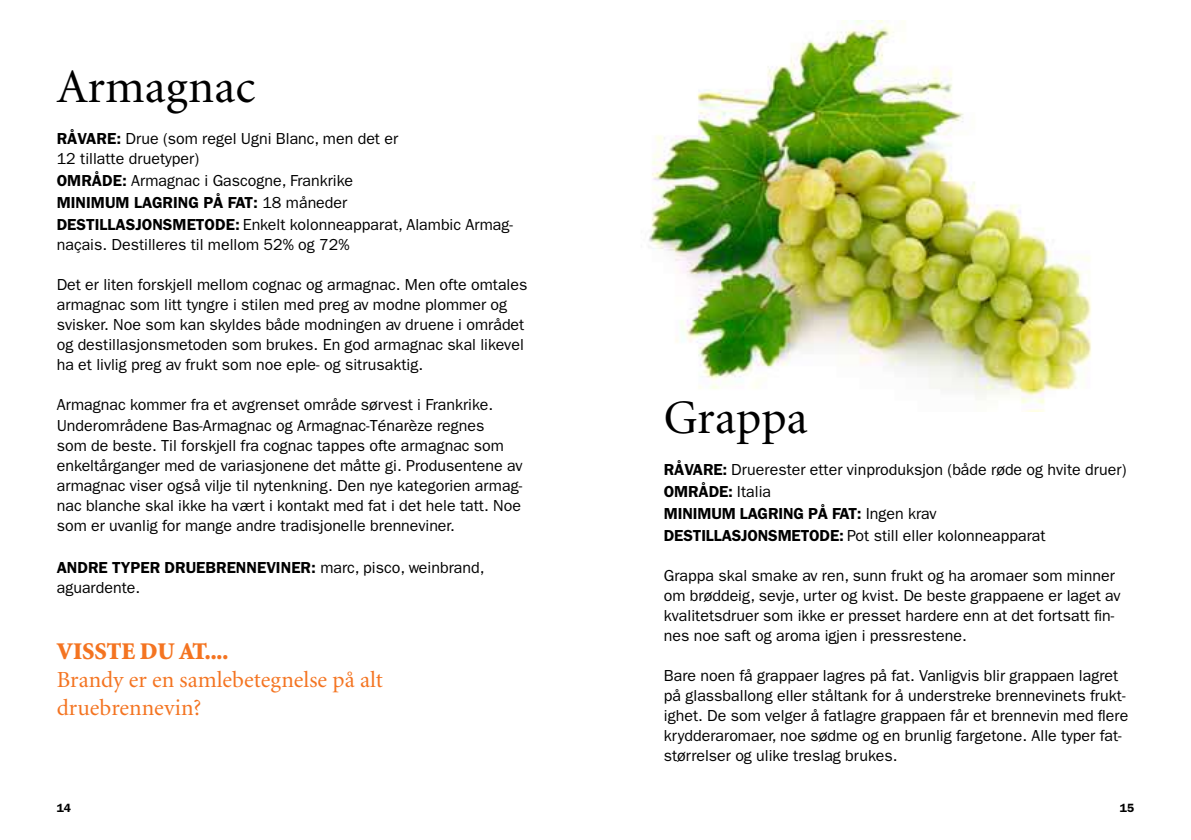
<style>
.page{position:relative;width:1191px;height:840px;background:#fff}
.page>*{position:absolute;margin:0;border:0;box-sizing:border-box;transform-origin:0 0}
.t1{font:48px "Minion LT";color:#000}
.t2{font:900 24px "Minion LT";color:#f47421}
.t3{font:23px/28px "Minion LT";color:#f47421}
.t4{font:16px/20px "Franklin Gothic LT";color:#000}
.t5{font:600 16px/22px "Franklin Gothic LT";letter-spacing:-.01em;color:#000}
.t6{font:600 12px "Franklin Gothic LT";color:#000}
.s1{font-weight:600}
.s2{font-weight:400}
</style>
<div class="page">
<img style="left:649px;top:20px;width:442px;height:391px">
<h1 class="t1" style="left:57px;top:63px;width:200px">Armagnac</h1>
<p class="t4" style="left:57px;top:129px;width:343px"><span class="s1">RÅVARE:</span> Drue (som regel Ugni Blanc, men det er<br>12 tillatte druetyper)</p>
<p class="t5" style="left:57px;top:170px;width:13px">OMR</p>
<p class="t4" style="left:57px;top:170px;width:458px;line-height:22px;text-indent:35px"><span class="s1">ÅDE:</span> Armagnac i Gascogne, Frankrike<br><span class="s1">MINIMUM LAGRING PÅ FAT:</span> 18 måneder<br><span class="s1">DESTILLASJONSMETODE:</span> Enkelt kolonneapparat, Alambic Armag-</p>
<p class="t4" style="left:57px;top:235px;width:294px">naçais. Destilleres til mellom 52% og 72%</p>
<p class="t4" style="left:57px;top:275px;width:472px">Det er liten forskjell mellom cognac og armagnac. Men ofte omtales armagnac som litt tyngre i stilen med preg av modne plommer og svisker. Noe som kan skyldes både modningen av druene i området og destillasjonsmetoden som brukes. En god armagnac skal likevel ha et livlig preg av frukt som noe eple- og sitrusaktig.</p>
<p class="t4" style="left:57px;top:395px;width:467px">Armagnac kommer fra et avgrenset område sørvest i Frankrike.<br>Underområdene Bas-Armagnac og Armagnac-Ténarèze regnes<br>som de beste. Til forskjell fra cognac tappes ofte armagnac som enkeltårganger med de variasjonene det måtte gi. Produsentene av armagnac viser også vilje til nytenkning. Den nye kategorien armag&shy;nac blanche skal ikke ha vært i kontakt med fat i det hele tatt. Noe som er uvanlig for mange andre tradisjonelle brenneviner.</p>
<p class="t4" style="left:57px;top:557px;width:429px"><span class="s1">ANDRE TYPER DRUEBRENNEVINER:</span> marc, pisco, weinbrand, aguardente.</p>
<h2 class="t2" style="left:57px;top:638px;width:173px">VISSTE DU AT....</h2>
<h3 class="t3" style="left:57px;top:665px;width:328px">Brandy er en samlebetegnelse på alt druebrennevin?</h3>
<h1 class="t1" style="left:664px;top:393px;width:145px">Grappa</h1>
<p class="t4" style="left:664px;top:458px;width:464px;line-height:22px"><span class="s1">RÅVARE:</span> Druerester etter vinproduksjon (både røde og hvite druer)<br><span class="s1">OMR</span></p>
<p class="t5" style="left:664px;top:480px;width:383px;text-indent:35px">ÅDE: <span class="s2">Italia<br></span>MINIMUM LAGRING PÅ FAT: <span class="s2">Ingen krav<br></span>DESTILLASJONSMETODE: <span class="s2">Pot still eller kolonneapparat</span></p>
<p class="t4" style="left:664px;top:565px;width:458px">Grappa skal smake av ren, sunn frukt og ha aromaer som minner om brøddeig, sevje, urter og kvist. De beste grappaene er laget av kvalitetsdruer som ikke er presset hardere enn at det fortsatt fin&shy;nes noe saft og aroma igjen i pressrestene.</p>
<p class="t4" style="left:664px;top:665px;width:466px">Bare noen få grappaer lagres på fat. Vanligvis blir grappaen lagret på glassballong eller ståltank for å understreke brennevinets frukt&shy;ighet. De som velger å fatlagre grappaen får et brennevin med flere krydderaromaer, noe sødme og en brunlig fargetone. Alle typer fat&shy;størrelser og ulike treslag brukes.</p>
<p class="t6" style="left:57px;top:800px;width:16px">14</p>
<p class="t6" style="left:1119px;top:800px;width:16px">15</p>
</div>
